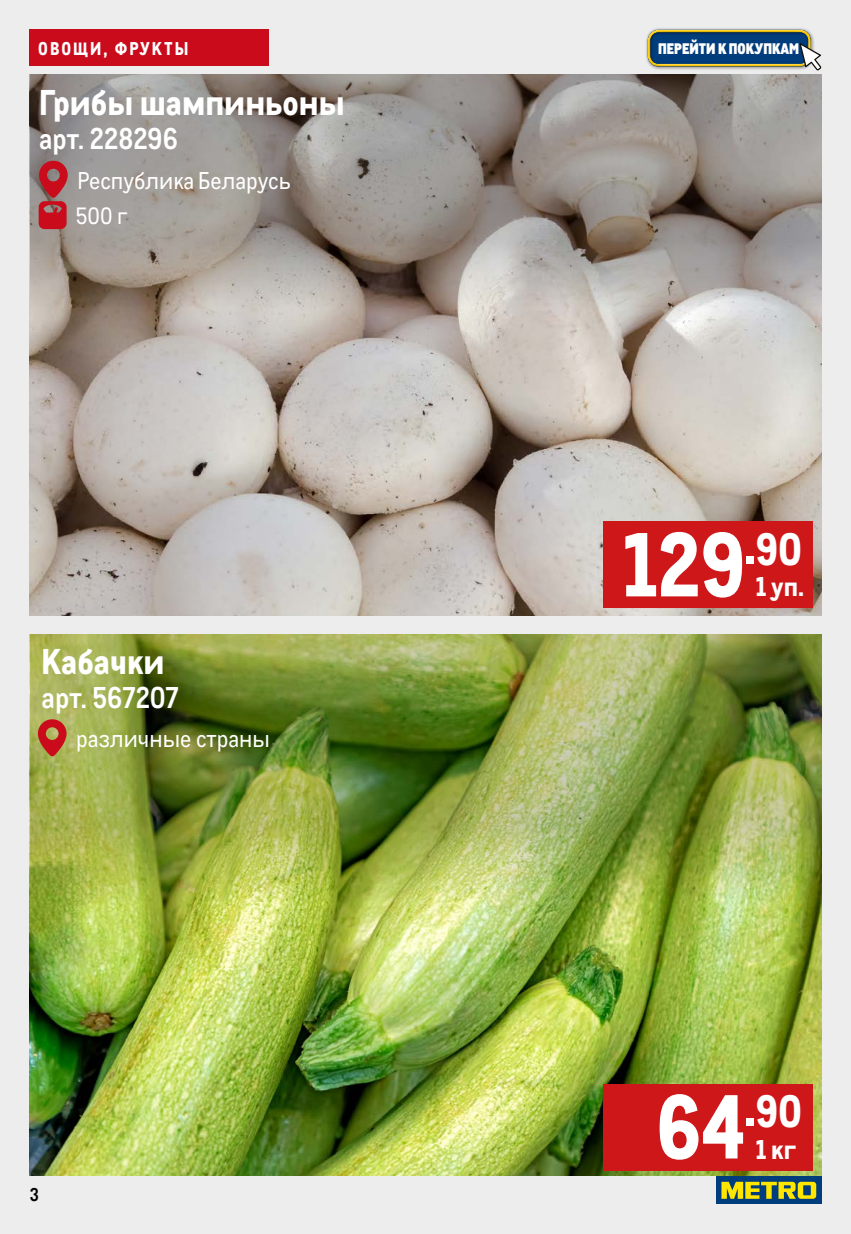
<style>
.page{position:relative;width:851px;height:1234px;background:#fff}
.page>*{position:absolute;margin:0;border:0;box-sizing:border-box;transform-origin:0 0}
.t1{font:800 88.2px "CA Metro";color:#fff}
.t2{font:800 34.8px "CA Metro";color:#fff}
.t3{font:700 29.25px "CA Metro";color:#fff}
.t4{font:800 26.4px "CA Metro";color:#fff}
.t5{font:23.7px "CA Metro";color:#fff}
.t6{font:22.95px "CA Metro";color:#fff}
.t7{font:800 18px "CA Metro";letter-spacing:.11em;color:#fff}
.t8{font:700 18px "CA Metro";color:#000}
.t9{font:900 14.85px "CA Metro";color:#fff}
</style>
<div class="page">
<div style="left:0;top:0;width:850px;height:1233px;background:#ededed"></div>
<div style="left:715px;top:1176px;width:106px;height:27px;background:#003d7c"></div>
<svg style="left:721px;top:1181px;width:95px;height:17px"></svg>
<div style="left:30px;top:30px;width:239px;height:36px;background:#c90b1c"></div>
<img style="left:30px;top:913px;width:791px;height:262px">
<div style="left:645px;top:27px;width:169px;height:43px;background:#000;opacity:.54"></div>
<div style="left:640px;top:22px;width:175px;height:44px;background:#fff;opacity:.75"></div>
<div style="left:643px;top:31px;width:175px;height:36px;background:#000;opacity:.75"></div>
<svg style="left:799px;top:43px;width:22px;height:27px"></svg>
<img style="left:30px;top:634px;width:791px;height:279px">
<div style="left:603px;top:1083px;width:209px;height:86px;background:#cd1719"></div>
<svg style="left:38px;top:718px;width:29px;height:38px"></svg>
<img style="left:30px;top:318px;width:791px;height:297px">
<svg style="left:30px;top:74px;width:791px;height:244px;background:#99928c"></svg>
<div style="left:603px;top:521px;width:209px;height:87px;background:#cd1719"></div>
<svg style="left:39px;top:160px;width:29px;height:69px;background:#b33741"></svg>
<p class="t7" style="left:38px;top:34px;width:151px">ОВОЩИ, ФРУКТЫ</p>
<p class="t9" style="left:658px;top:36px;width:143px">ПЕРЕЙТИ К ПОКУПКАМ</p>
<h2 class="t2" style="left:39px;top:74px;width:307px">Грибы шампиньоны</h2>
<p class="t3" style="left:39px;top:116px;width:140px">арт. 228296</p>
<p class="t5" style="left:77px;top:163px;width:215px">Республика Беларусь</p>
<p class="t6" style="left:76px;top:200px;width:53px">500 г</p>
<h2 class="t2" style="left:42px;top:633px;width:124px">Кабачки</h2>
<p class="t3" style="left:42px;top:675px;width:139px">арт. 567207</p>
<p class="t5" style="left:76px;top:721px;width:195px">различные страны</p>
<p class="t8" style="left:30px;top:1180px;width:11px">3</p>
<h1 class="t1" style="left:622px;top:492px;width:181px">129<sup>.</sup><sup>90</sup></h1>
<p class="t4" style="left:755px;top:565px;width:50px">1 уп.</p>
<h1 class="t1" style="left:656px;top:1053px;width:148px">64<sup>.</sup><sup>90</sup></h1>
<p class="t4" style="left:755px;top:1126px;width:42px">1 кг</p>
</div>
